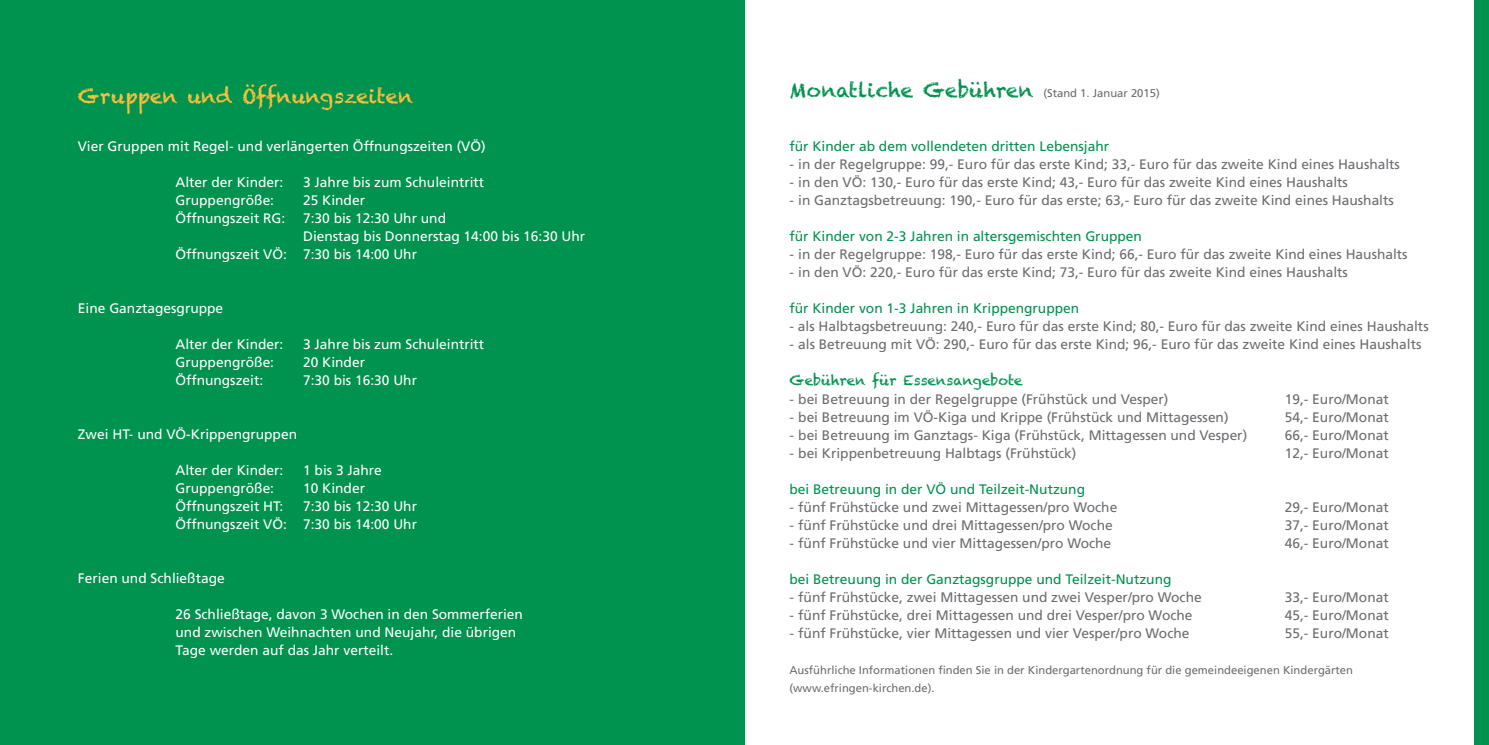
<style>
.page{position:relative;width:1489px;height:745px;background:#fff}
.page>*{position:absolute;margin:0;border:0;box-sizing:border-box;transform-origin:0 0}
.t1{font:20px "Chalkduster";color:#fec139}
.t2{font:13.75px "Frutiger LT Com";color:#6c6d70}
.t3{font:13.75px/18px "Frutiger LT Com";color:#fff;text-align:right}
.t4{font:13.75px "Frutiger LT Com";color:#00924f}
.t5{font:13.75px "Chalkduster";color:#00924f}
.t6{font:11.25px/18px "Frutiger LT Com";color:#6c6d70}
.s1{font-family:"Chalkduster";font-size:20px;color:#00924f}
</style>
<div class="page">
<div style="left:0;top:0;width:744px;height:744px;background:#00924f"></div>
<div style="left:1474px;top:0;width:14px;height:744px;background:#00924f"></div>
<h1 class="t1" style="left:78px;top:84px;width:336px">Gruppen und Öffnungszeiten</h1>
<p class="t3" style="left:78px;top:137px;width:409px">Vier Gruppen mit Regel- und verlängerten Öffnungszeiten (VÖ)</p>
<p class="t3" style="left:175px;top:173px;width:109px">Alter der Kinder:</p>
<p class="t3" style="left:303px;top:173px;width:183px">3 Jahre bis zum Schuleintritt</p>
<p class="t3" style="left:175px;top:191px;width:100px">Gruppengröße:</p>
<p class="t3" style="left:303px;top:191px;width:63px">25 Kinder</p>
<p class="t3" style="left:175px;top:209px;width:111px">Öffnungszeit RG:</p>
<p class="t3" style="left:303px;top:209px;width:144px">7:30 bis 12:30 Uhr und</p>
<p class="t3" style="left:303px;top:227px;width:283px">Dienstag bis Donnerstag 14:00 bis 16:30 Uhr</p>
<p class="t3" style="left:175px;top:245px;width:243px">Öffnungszeit VÖ: 7:30 bis 14:00 Uhr</p>
<p class="t3" style="left:78px;top:299px;width:147px">Eine Ganztagesgruppe</p>
<p class="t3" style="left:175px;top:335px;width:109px">Alter der Kinder:</p>
<p class="t3" style="left:303px;top:335px;width:183px">3 Jahre bis zum Schuleintritt</p>
<p class="t3" style="left:175px;top:353px;width:100px">Gruppengröße:</p>
<p class="t3" style="left:303px;top:353px;width:63px">20 Kinder</p>
<p class="t3" style="left:175px;top:371px;width:89px">Öffnungszeit:</p>
<p class="t3" style="left:303px;top:371px;width:115px">7:30 bis 16:30 Uhr</p>
<p class="t3" style="left:78px;top:425px;width:221px">Zwei HT- und VÖ-Krippengruppen</p>
<p class="t3" style="left:175px;top:461px;width:109px">Alter der Kinder:</p>
<p class="t3" style="left:303px;top:461px;width:80px">1 bis 3 Jahre</p>
<p class="t3" style="left:175px;top:479px;width:100px">Gruppengröße:</p>
<p class="t3" style="left:303px;top:479px;width:63px">10 Kinder</p>
<p class="t3" style="left:175px;top:497px;width:109px">Öffnungszeit HT:</p>
<p class="t3" style="left:175px;top:497px;width:243px">7:30 bis 12:30 Uhr<br>Öffnungszeit VÖ: 7:30 bis 14:00 Uhr</p>
<p class="t3" style="left:78px;top:569px;width:148px">Ferien und Schließtage</p>
<p class="t3" style="left:175px;top:605px;width:349px;text-align:left">26 Schließtage, davon 3 Wochen in den Sommerferien und zwischen Weihnachten und Neujahr, die übrigen<br>Tage werden auf das Jahr verteilt.</p>
<p class="t6" style="left:789px;top:84px;width:372px"><span class="s1">Monatliche Gebühren</span> (Stand 1. Januar 2015)</p>
<p class="t4" style="left:789px;top:138px;width:321px">für Kinder ab dem vollendeten dritten Lebensjahr</p>
<p class="t2" style="left:789px;top:156px;width:612px">- in der Regelgruppe: 99,- Euro für das erste Kind; 33,- Euro für das zweite Kind eines Haushalts</p>
<p class="t2" style="left:789px;top:174px;width:560px">- in den VÖ: 130,- Euro für das erste Kind; 43,- Euro für das zweite Kind eines Haushalts</p>
<p class="t2" style="left:789px;top:192px;width:605px">- in Ganztagsbetreuung: 190,- Euro für das erste; 63,- Euro für das zweite Kind eines Haushalts</p>
<p class="t4" style="left:789px;top:228px;width:354px">für Kinder von 2-3 Jahren in altersgemischten Gruppen</p>
<p class="t2" style="left:789px;top:246px;width:619px">- in der Regelgruppe: 198,- Euro für das erste Kind; 66,- Euro für das zweite Kind eines Haushalts</p>
<p class="t2" style="left:789px;top:264px;width:560px">- in den VÖ: 220,- Euro für das erste Kind; 73,- Euro für das zweite Kind eines Haushalts</p>
<p class="t4" style="left:789px;top:300px;width:291px">für Kinder von 1-3 Jahren in Krippengruppen</p>
<p class="t2" style="left:789px;top:318px;width:640px">- als Halbtagsbetreuung: 240,- Euro für das erste Kind; 80,- Euro für das zweite Kind eines Haushalts</p>
<p class="t2" style="left:789px;top:336px;width:633px">- als Betreuung mit VÖ: 290,- Euro für das erste Kind; 96,- Euro für das zweite Kind eines Haushalts</p>
<p class="t5" style="left:789px;top:372px;width:235px">Gebühren für Essensangebote</p>
<p class="t2" style="left:789px;top:390px;width:380px">- bei Betreuung in der Regelgruppe (Frühstück und Vesper)</p>
<p class="t2" style="left:1284px;top:390px;width:105px">19,- Euro/Monat</p>
<p class="t2" style="left:789px;top:408px;width:440px">- bei Betreuung im VÖ-Kiga und Krippe (Frühstück und Mittagessen)</p>
<p class="t2" style="left:1284px;top:408px;width:105px">54,- Euro/Monat</p>
<p class="t2" style="left:789px;top:426px;width:459px">- bei Betreuung im Ganztags- Kiga (Frühstück, Mittagessen und Vesper)</p>
<p class="t2" style="left:1284px;top:426px;width:105px">66,- Euro/Monat</p>
<p class="t2" style="left:789px;top:444px;width:288px">- bei Krippenbetreuung Halbtags (Frühstück)</p>
<p class="t2" style="left:1284px;top:444px;width:105px">12,- Euro/Monat</p>
<p class="t4" style="left:789px;top:480px;width:297px">bei Betreuung in der VÖ und Teilzeit-Nutzung</p>
<p class="t2" style="left:789px;top:498px;width:329px">- fünf Frühstücke und zwei Mittagessen/pro Woche</p>
<p class="t2" style="left:1284px;top:498px;width:105px">29,- Euro/Monat</p>
<p class="t2" style="left:789px;top:516px;width:325px">- fünf Frühstücke und drei Mittagessen/pro Woche</p>
<p class="t2" style="left:1284px;top:516px;width:105px">37,- Euro/Monat</p>
<p class="t2" style="left:789px;top:534px;width:323px">- fünf Frühstücke und vier Mittagessen/pro Woche</p>
<p class="t2" style="left:1284px;top:534px;width:105px">46,- Euro/Monat</p>
<p class="t4" style="left:789px;top:570px;width:383px">bei Betreuung in der Ganztagsgruppe und Teilzeit-Nutzung</p>
<p class="t2" style="left:789px;top:588px;width:413px">- fünf Frühstücke, zwei Mittagessen und zwei Vesper/pro Woche</p>
<p class="t2" style="left:1284px;top:588px;width:105px">33,- Euro/Monat</p>
<p class="t2" style="left:789px;top:606px;width:404px">- fünf Frühstücke, drei Mittagessen und drei Vesper/pro Woche</p>
<p class="t2" style="left:1284px;top:606px;width:105px">45,- Euro/Monat</p>
<p class="t2" style="left:789px;top:624px;width:401px">- fünf Frühstücke, vier Mittagessen und vier Vesper/pro Woche</p>
<p class="t2" style="left:1284px;top:624px;width:105px">55,- Euro/Monat</p>
<p class="t6" style="left:789px;top:660px;width:565px">Ausführliche Informationen finden Sie in der Kindergartenordnung für die gemeindeeigenen Kindergärten (www.efringen-kirchen.de).</p>
</div>
